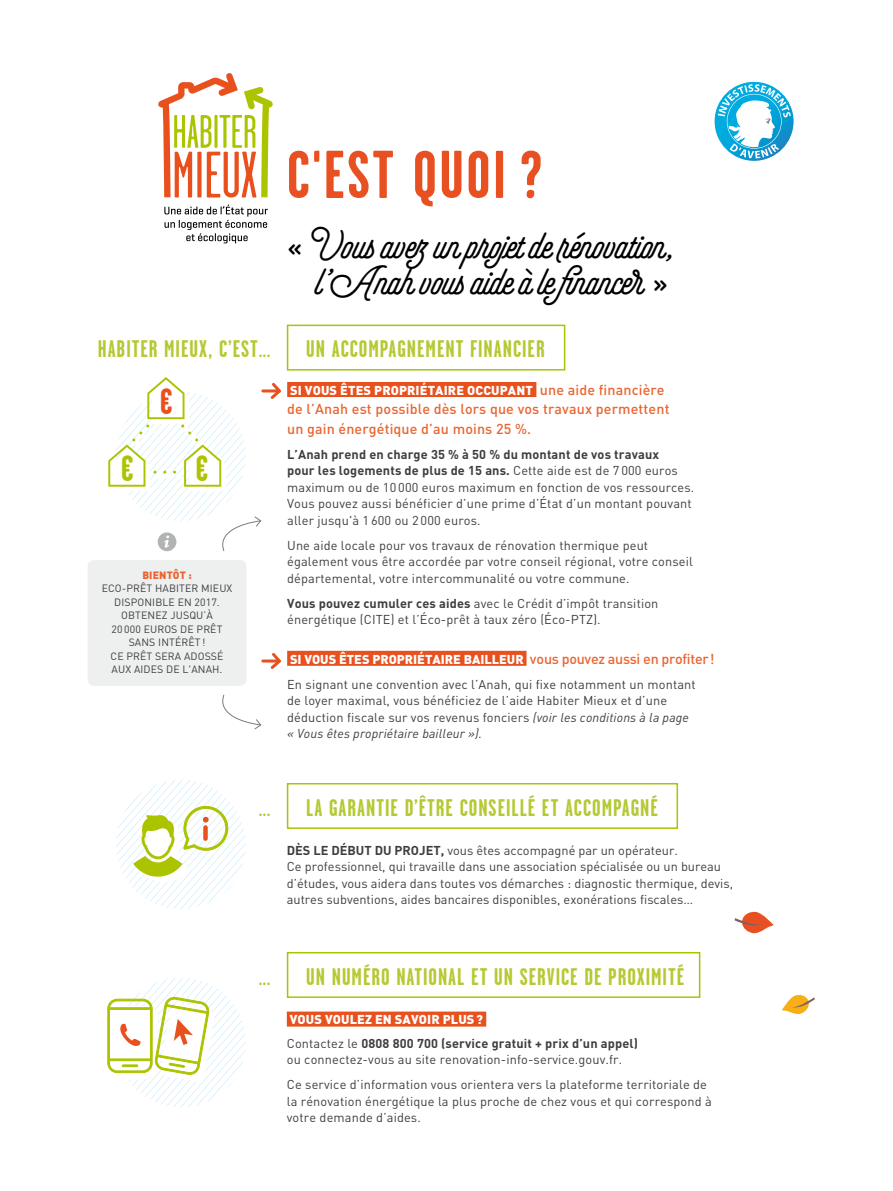
<style>
.page{position:relative;width:893px;height:1191px;background:#fff}
.page>*{position:absolute;margin:0;border:0;box-sizing:border-box;transform-origin:0 0}
.t1{font:700 67.5px "Garage Gothic";letter-spacing:.04em;color:#e85021}
.t2{font:900 42px/36px "Selfie";color:#000;text-align:right}
.t3{font:700 36.6px "Garage Gothic";color:#acc300}
.t4{font:700 36.6px "Garage Gothic";color:#e8511e}
.t5{font:700 24px "Garage Gothic";letter-spacing:.04em;color:#b6c833}
.t6{font:500 14.25px/19.5px "DIN";letter-spacing:.01em;color:#ea6530}
.t7{font:12.75px/16.5px "DIN";letter-spacing:.01em;color:#3e3d40}
.t8{font:900 12.75px "DIN";letter-spacing:.01em;color:#fff}
.t9{font:10.5px/13.5px "DIN";letter-spacing:.01em;color:#3e3d40;text-align:center}
.t10{font:900 10.5px "DIN";letter-spacing:.01em;color:#ea6530}
.s1{font-weight:500;font-size:14.25px;color:#ea6530}
.s2{font-weight:700}
.s3{font-weight:900;color:#fff}
.s4{font-style:italic}
</style>
<div class="page">
<div style="left:88px;top:560px;width:158px;height:126px;background:#eeefef;border-radius:6px"></div>
<div style="left:287px;top:382px;width:249px;height:15px;background:#e8511e"></div>
<div style="left:287px;top:324px;width:278px;height:46px;border:2px solid #acc300"></div>
<div style="left:287px;top:783px;width:391px;height:46px;border:2px solid #acc300"></div>
<div style="left:287px;top:952px;width:413px;height:46px;border:2px solid #acc300"></div>
<div style="left:287px;top:651px;width:239px;height:15px;background:#e8511e"></div>
<div style="left:287px;top:1011px;width:199px;height:15px;background:#e8511e"></div>
<svg style="left:107px;top:978px;width:139px;height:129px"></svg>
<svg style="left:116px;top:779px;width:130px;height:130px"></svg>
<svg style="left:268px;top:382px;width:13px;height:17px"></svg>
<hr style="left:263px;top:389px;width:16px;height:3px;background:#e8511e">
<svg style="left:268px;top:653px;width:13px;height:16px"></svg>
<hr style="left:263px;top:659px;width:16px;height:3px;background:#e8511e">
<svg style="left:782px;top:995px;width:33px;height:19px"></svg>
<svg style="left:734px;top:911px;width:40px;height:22px"></svg>
<svg style="left:158px;top:73px;width:115px;height:125px"></svg>
<svg style="left:164px;top:205px;width:104px;height:38px"></svg>
<svg style="left:714px;top:81px;width:80px;height:81px"></svg>
<svg style="left:222px;top:694px;width:40px;height:36px"></svg>
<svg style="left:108px;top:377px;width:154px;height:175px"></svg>
<h3 class="t5" style="left:98px;top:334px;width:174px">HABITER MIEUX, C’EST…</h3>
<h3 class="t4" style="left:160px;top:379px;width:14px">€</h3>
<h3 class="t3" style="left:121px;top:446px;width:14px">€</h3>
<h3 class="t3" style="left:196px;top:446px;width:14px">€</h3>
<p class="t10" style="left:142px;top:568px;width:51px">BIENTÔT :</p>
<p class="t9" style="left:102px;top:581px;width:132px">ECO-PRÊT HABITER MIEUX<br>DISPONIBLE EN 2017.<br>OBTENEZ JUSQU’À<br>20 000 EUROS DE PRÊT<br>SANS INTÉRÊT !<br>CE PRÊT SERA ADOSSÉ<br>AUX AIDES DE L'ANAH.</p>
<h1 class="t1" style="left:287px;top:133px;width:257px">C'EST QUOI ?</h1>
<h2 class="t2" style="left:284px;top:226px;width:392px">« Vous avez un projet de rénovation, l’Anah vous aide à le financer»</h2>
<h3 class="t5" style="left:306px;top:334px;width:240px">UN ACCOMPAGNEMENT FINANCIER</h3>
<p class="t8" style="left:290px;top:381px;width:376px">SI VOUS ÊTES PROPRIÉTAIRE OCCUPANT <span class="s1">une aide financière</span></p>
<p class="t6" style="left:287px;top:399px;width:384px">de l’Anah est possible dès lors que vos travaux permettent un gain énergétique d’au moins 25 %.</p>
<p class="t7" style="left:287px;top:446px;width:409px"><span class="s2">L’Anah prend en charge 35 % à 50 % du montant de vos travaux<br>pour les logements de plus de 15 ans.</span> Cette aide est de 7 000 euros maximum ou de 10 000 euros maximum en fonction de vos ressources.<br>Vous pouvez aussi bénéficier d’une prime d’État d’un montant pouvant aller jusqu'à 1 600 ou 2 000 euros.</p>
<p class="t7" style="left:287px;top:537px;width:407px">Une aide locale pour vos travaux de rénovation thermique peut également vous être accordée par votre conseil régional, votre conseil départemental, votre intercommunalité ou votre commune.</p>
<p class="t7" style="left:287px;top:595px;width:373px"><span class="s2">Vous pouvez cumuler ces aides</span> avec le Crédit d’impôt transition énergétique (CITE) et l’Éco-prêt à taux zéro (Éco-PTZ).</p>
<p class="t7" style="left:287px;top:646px;width:429px;line-height:25px"><span class="s3">SI VOUS ÊTES PROPRIÉTAIRE BAILLEUR</span> <span class="s1">vous pouvez aussi en profiter!<br></span>En signant une convention avec l’Anah, qui fixe notamment un montant</p>
<p class="t7" style="left:287px;top:692px;width:403px">de loyer maximal, vous bénéficiez de l’aide Habiter Mieux et d’une déduction fiscale sur vos revenus fonciers <span class="s4">(voir les conditions à la page « Vous êtes propriétaire bailleur »).</span></p>
<h3 class="t5" style="left:259px;top:792px;width:13px">…</h3>
<h3 class="t5" style="left:306px;top:792px;width:353px">LA GARANTIE D’ÊTRE CONSEILLÉ ET ACCOMPAGNÉ</h3>
<p class="t7" style="left:287px;top:841px;width:448px"><span class="s2">DÈS LE DÉBUT DU PROJET,</span> vous êtes accompagné par un opérateur.<br>Ce professionnel, qui travaille dans une association spécialisée ou un bureau d’études, vous aidera dans toutes vos démarches : diagnostic thermique, devis, autres subventions, aides bancaires disponibles, exonérations fiscales…</p>
<h3 class="t5" style="left:259px;top:961px;width:13px">…</h3>
<h3 class="t5" style="left:306px;top:961px;width:379px">UN NUMÉRO NATIONAL ET UN SERVICE DE PROXIMITÉ</h3>
<p class="t8" style="left:290px;top:1011px;width:195px">VOUS VOULEZ EN SAVOIR PLUS?</p>
<p class="t7" style="left:287px;top:1034px;width:353px">Contactez le <span class="s2">0808 800 700 (service gratuit + prix d’un appel) </span>ou connectez-vous au site renovation-info-service.gouv.fr.</p>
<p class="t7" style="left:287px;top:1076px;width:426px">Ce service d’information vous orientera vers la plateforme territoriale de la rénovation énergétique la plus proche de chez vous et qui correspond à votre demande d’aides.</p>
</div>
